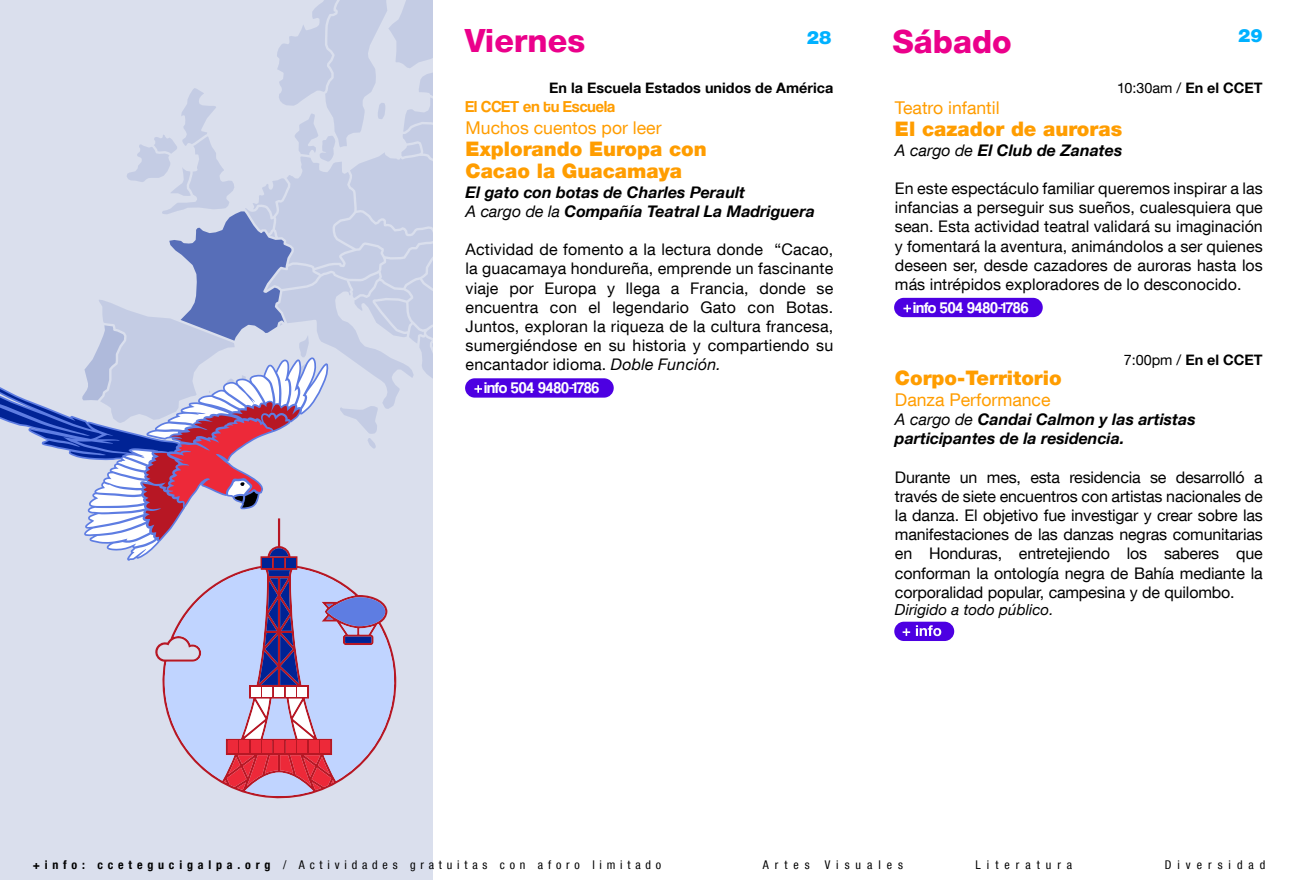
<style>
.page{position:relative;width:1298px;height:880px;background:#fff}
.page>*{position:absolute;margin:0;border:0;box-sizing:border-box;transform-origin:0 0}
.t1{font:800 32px "Helvetica Neue LT Com";color:#eb008b}
.t2{font:900 20px/22.4px "Helvetica Neue LT Com";color:#ff9d00}
.t3{font:900 18.4px "Helvetica Neue LT Com";color:#00b1ff}
.t4{font:17.6px "Helvetica Neue LT Com";color:#ff9d00}
.t5{font:16.4px "Coolvetica Rg";color:#ff9d00}
.t6{font:16px/19.2px "Helvetica Neue LT Com";letter-spacing:.005em;color:#000;text-align:justify}
.t7{font:italic 700 16px/19.2px "Helvetica Neue LT Com";color:#000}
.t8{font:16px "Coolvetica Rg";color:#fff}
.t9{font:italic 15.2px "Helvetica Neue LT Com";color:#000}
.t10{font:700 14.4px "Helvetica Neue LT Com";color:#000}
.t11{font:14.4px "Helvetica Neue LT Com";color:#000}
.t12{font:condensed 12px "Helvetica Neue LT Com";letter-spacing:.4em;color:#000}
.t13{font:condensed 12px "Helvetica Neue LT Com";letter-spacing:.5em;color:#000}
.s1{font-weight:400}
.s2{font-style:italic}
.s3{font-weight:700}
</style>
<div class="page">
<div style="left:0;top:0;width:433px;height:880px;background:#dadfed"></div>
<svg style="left:155px;top:561px;width:152px;height:237px"></svg>
<div style="left:286px;top:558px;width:9px;height:9px;background:#002395"></div>
<div style="left:274px;top:558px;width:9px;height:9px;background:#002395"></div>
<div style="left:263px;top:558px;width:9px;height:9px;background:#002395"></div>
<svg style="left:165px;top:568px;width:231px;height:229px"></svg>
<svg style="left:0;top:0;width:433px;height:559px"></svg>
<div style="left:465px;top:378px;width:148px;height:19px;background:#4d00e2;border-radius:10px"></div>
<svg style="left:474px;top:385px;width:8px;height:8px"></svg>
<div style="left:894px;top:621px;width:60px;height:20px;background:#4d00e2;border-radius:10px"></div>
<svg style="left:902px;top:625px;width:39px;height:11px"></svg>
<div style="left:894px;top:298px;width:148px;height:19px;background:#4d00e2;border-radius:10px"></div>
<svg style="left:903px;top:305px;width:7px;height:7px"></svg>
<h1 class="t1" style="left:464px;top:22px;width:122px">Viernes</h1>
<p class="t3" style="left:806px;top:26px;width:26px">28</p>
<h1 class="t1" style="left:892px;top:22px;width:121px">Sábado</h1>
<p class="t3" style="left:1237px;top:24px;width:26px">29</p>
<p class="t10" style="left:549px;top:78px;width:285px">En la Escuela Estados unidos de América</p>
<p class="t5" style="left:465px;top:97px;width:151px">El CCET en tu Escuela</p>
<p class="t4" style="left:465px;top:116px;width:197px">Muchos cuentos por leer</p>
<p class="t2" style="left:465px;top:137px;width:243px">Explorando Europa con<br>Cacao la Guacamaya</p>
<p class="t7" style="left:465px;top:182px;width:351px">El gato con botas de Charles Perault<br><span class="s1">A cargo de la</span> Compañía Teatral La Madriguera</p>
<p class="t6" style="left:465px;top:239px;width:369px">Actividad de fomento a la lectura donde “Cacao, la guacamaya hondureña, emprende un fascinante viaje por Europa y llega a Francia, donde se encuentra con el legendario Gato con Botas.<br>Juntos, exploran la riqueza de la cultura francesa, sumergiéndose en su historia y compartiendo su encantador idioma. <span class="s2">Doble Función.</span></p>
<p class="t8" style="left:484px;top:378px;width:117px">info 504 9480-1786</p>
<p class="t11" style="left:1116px;top:79px;width:147px">10:30am / <span class="s3">En el CCET</span></p>
<p class="t4" style="left:894px;top:97px;width:106px">Teatro infantil</p>
<p class="t2" style="left:894px;top:118px;width:229px">El cazador de auroras</p>
<p class="t7" style="left:894px;top:140px;width:229px"><span class="s1">A cargo de</span> El Club de Zanates</p>
<p class="t6" style="left:894px;top:178px;width:369px">En este espectáculo familiar queremos inspirar a las infancias a perseguir sus sueños, cualesquiera que sean. Esta actividad teatral validará su imaginación y fomentará la aventura, animándolos a ser quienes deseen ser, desde cazadores de auroras hasta los más intrépidos exploradores de lo desconocido.</p>
<p class="t8" style="left:913px;top:298px;width:117px">info 504 9480-1786</p>
<p class="t10" style="left:1123px;top:350px;width:140px"><span class="s1">7:00pm /</span> En el CCET</p>
<p class="t2" style="left:894px;top:367px;width:168px">Corpo-Territorio</p>
<p class="t4" style="left:894px;top:388px;width:157px">Danza Performance</p>
<p class="t7" style="left:894px;top:409px;width:302px"><span class="s1">A cargo de</span> Candai Calmon y las artistas participantes de la residencia.</p>
<p class="t6" style="left:894px;top:467px;width:369px">Durante un mes, esta residencia se desarrolló a través de siete encuentros con artistas nacionales de la danza. El objetivo fue investigar y crear sobre las manifestaciones de las danzas negras comunitarias en Honduras, entretejiendo los saberes que conforman la ontología negra de Bahía mediante la corporalidad popular, campesina y de quilombo.</p>
<p class="t9" style="left:894px;top:600px;width:160px">Dirigido a todo público.</p>
<p class="t12" style="left:33px;top:857px;width:630px"><span class="s3">+info: ccetegucigalpa.org</span> / Actividades gratuitas con aforo limitado</p>
<p class="t13" style="left:762px;top:857px;width:142px">Artes Visuales</p>
<p class="t13" style="left:975px;top:857px;width:98px">Literatura</p>
<p class="t13" style="left:1164px;top:857px;width:102px">Diversidad</p>
</div>
